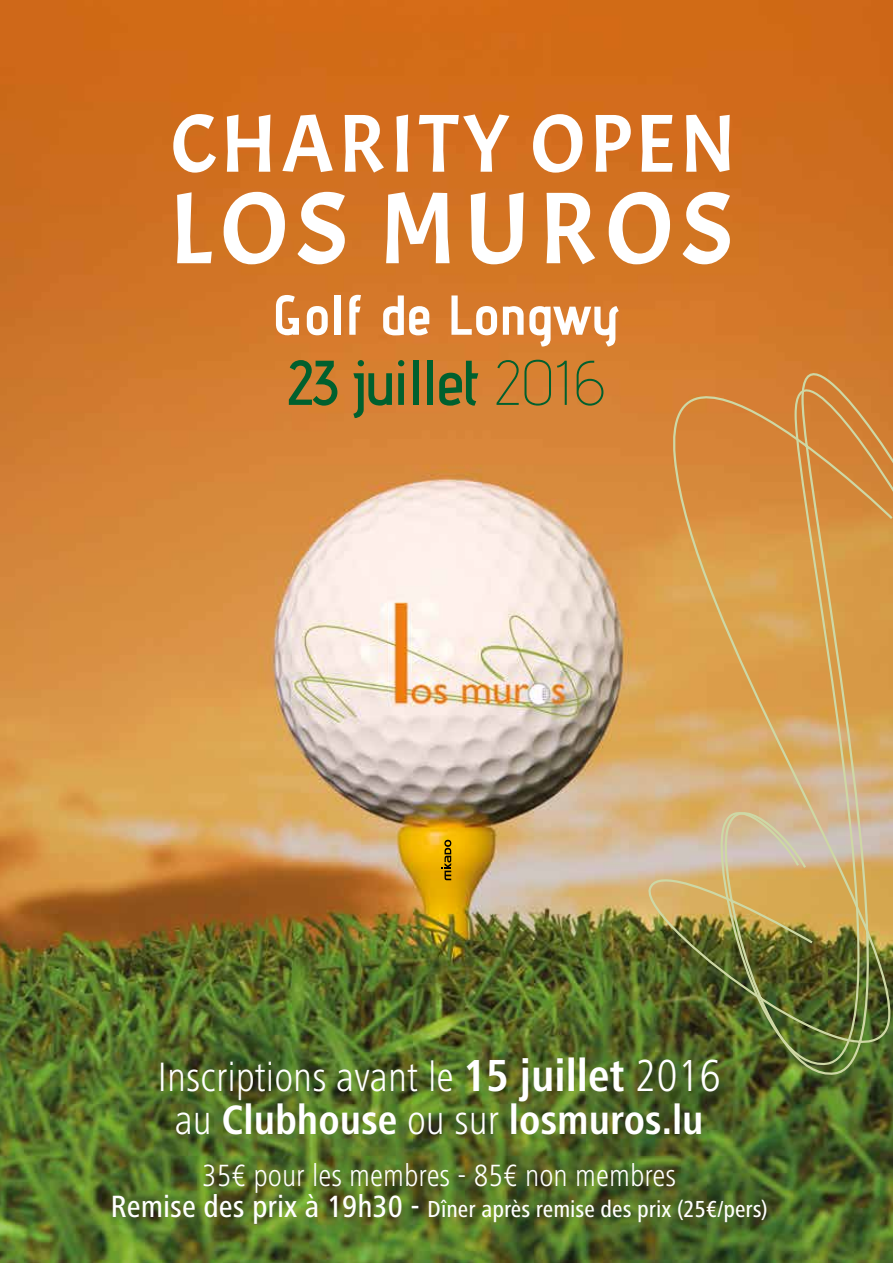
<style>
.page{position:relative;width:893px;height:1263px;background:#fff}
.page>*{position:absolute;margin:0;border:0;box-sizing:border-box;transform-origin:0 0}
.t1{font:102px "Acme";letter-spacing:.08em;color:#fff}
.t2{font:82.2px "Acme";letter-spacing:.05em;color:#fff}
.t3{font:600 63.15px "Advent Pro";letter-spacing:-.02em;color:#00602e}
.t4{font:700 56.1px "Advent Pro";color:#fff}
.t5{font:300 condensed 42.45px/42.5px "Frutiger Next LT";color:#fff;text-align:center}
.t6{font:300 condensed 31.8px "Frutiger Next LT";color:#fff}
.t7{font:500 condensed 24px "Frutiger Next LT";color:#fff}
.s1{font-weight:200}
.s2{font-weight:700;font-size:46.5px}
.s3{font-size:46.5px}
.s4{font-weight:700}
.s5{font-size:31.8px}
</style>
<div class="page">
<img style="left:0;top:0;width:893px;height:1263px">
<svg style="left:640px;top:293px;width:253px;height:817px"></svg>
<svg style="left:711px;top:331px;width:182px;height:744px"></svg>
<svg style="left:442px;top:840px;width:9px;height:40px"></svg>
<h2 class="t2" style="left:171px;top:93px;width:567px">CHARITY OPEN</h2>
<h1 class="t1" style="left:169px;top:165px;width:565px">LOS MUROS</h1>
<h3 class="t4" style="left:272px;top:281px;width:350px">Golf de Longwy</h3>
<h3 class="t3" style="left:288px;top:344px;width:319px">23 juillet <span class="s1">2016</span></h3>
<p class="t5" style="left:157px;top:1056px;width:565px">Inscriptions avant le <span class="s2">15 juillet</span> <span class="s3">2016 </span>au <span class="s4">Clubhouse</span> ou sur <span class="s4">losmuros.lu</span></p>
<p class="t6" style="left:202px;top:1157px;width:475px">35€ pour les membres - 85€ non membres</p>
<p class="t7" style="left:111px;top:1196px;width:659px"><span class="s5">Remise des prix à 19h30 -</span> Dîner après remise des prix (25€/pers)</p>
</div>
